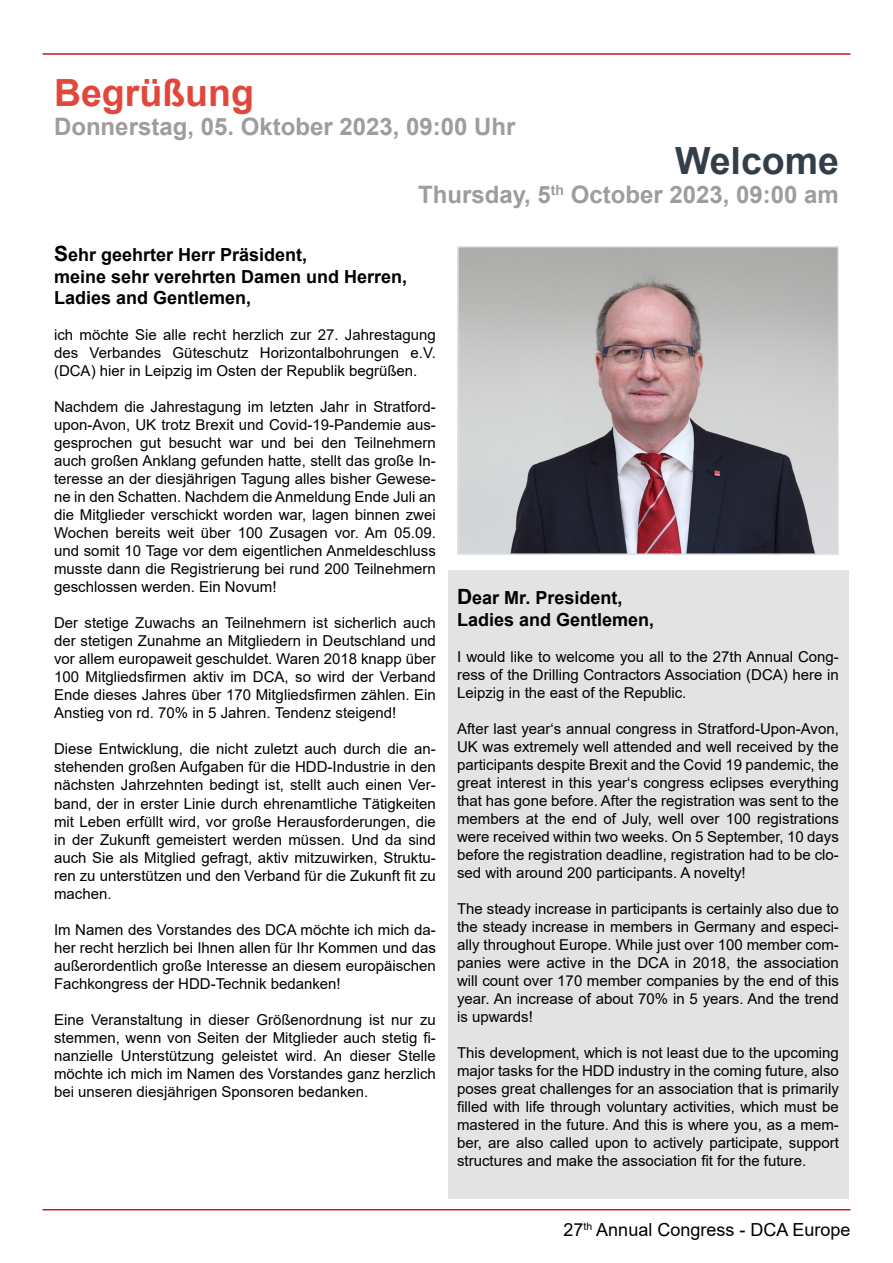
<style>
.page{position:relative;width:893px;height:1263px;background:#fff}
.page>*{position:absolute;margin:0;border:0;box-sizing:border-box;transform-origin:0 0}
.t1{font:700 37.5px "Arial";color:#e1473a}
.t2{font:700 37.5px "Arial";color:#343e4a}
.t3{font:700 24px "Arial";color:#9d9d9c}
.t4{font:700 18px/21.6px "Arial";color:#000}
.t5{font:18px "Arial";color:#000}
.t6{font:15px/18px "Arial";color:#000;text-align:justify}
.s1{font-size:21px}
</style>
<div class="page">
<hr style="left:43px;top:53px;width:807px;height:2px;background:#cd1719">
<hr style="left:43px;top:1209px;width:807px;height:1px;background:#cd1719">
<div style="left:448px;top:570px;width:400px;height:628px;background:#e3e3e3"></div>
<img style="left:460px;top:249px;width:376px;height:303px">
<div style="left:457px;top:246px;width:382px;height:309px;border:2px solid #e3e3e3"></div>
<h1 class="t1" style="left:54px;top:66px;width:201px">Begrüßung</h1>
<h2 class="t3" style="left:54px;top:109px;width:463px">Donnerstag, 05. Oktober 2023, 09:00 Uhr</h2>
<h1 class="t2" style="left:675px;top:134px;width:165px">Welcome</h1>
<h2 class="t3" style="left:418px;top:177px;width:422px">Thursday, 5<sup>th</sup> October 2023, 09:00 am</h2>
<p class="t4" style="left:54px;top:244px;width:355px"><span class="s1">S</span>ehr geehrter Herr Präsident,<br>meine sehr verehrten Damen und Herren,<br>Ladies and Gentlemen,</p>
<p class="t6" style="left:54px;top:326px;width:383px">ich möchte Sie alle recht herzlich zur 27. Jahrestagung des Verbandes Güteschutz Horizontalbohrungen e.V. (DCA) hier in Leipzig im Osten der Republik begrüßen.</p>
<p class="t6" style="left:54px;top:398px;width:383px">Nachdem die Jahrestagung im letzten Jahr in Stratford&shy;upon-Avon, UK trotz Brexit und Covid-19-Pandemie aus&shy;gesprochen gut besucht war und bei den Teilnehmern auch großen Anklang gefunden hatte, stellt das große In&shy;teresse an der diesjährigen Tagung alles bisher Gewese&shy;ne in den Schatten. Nachdem die Anmeldung Ende Juli an die Mitglieder verschickt worden war, lagen binnen zwei Wochen bereits weit über 100 Zusagen vor. Am 05.09. und somit 10 Tage vor dem eigentlichen Anmeldeschluss musste dann die Registrierung bei rund 200 Teilnehmern geschlossen werden. Ein Novum!</p>
<p class="t6" style="left:54px;top:614px;width:383px">Der stetige Zuwachs an Teilnehmern ist sicherlich auch der stetigen Zunahme an Mitgliedern in Deutschland und vor allem europaweit geschuldet. Waren 2018 knapp über 100 Mitgliedsfirmen aktiv im DCA, so wird der Verband Ende dieses Jahres über 170 Mitgliedsfirmen zählen. Ein Anstieg von rd. 70% in 5 Jahren. Tendenz steigend!</p>
<p class="t6" style="left:54px;top:740px;width:383px">Diese Entwicklung, die nicht zuletzt auch durch die an&shy;stehenden großen Aufgaben für die HDD-Industrie in den nächsten Jahrzehnten bedingt ist, stellt auch einen Ver&shy;band, der in erster Linie durch ehrenamtliche Tätigkeiten mit Leben erfüllt wird, vor große Herausforderungen, die in der Zukunft gemeistert werden müssen. Und da sind auch Sie als Mitglied gefragt, aktiv mitzuwirken, Struktu&shy;ren zu unterstützen und den Verband für die Zukunft fit zu machen.</p>
<p class="t6" style="left:54px;top:920px;width:383px">Im Namen des Vorstandes des DCA möchte ich mich da&shy;her recht herzlich bei Ihnen allen für Ihr Kommen und das außerordentlich große Interesse an diesem europäischen Fachkongress der HDD-Technik bedanken!</p>
<p class="t6" style="left:54px;top:1010px;width:383px">Eine Veranstaltung in dieser Größenordnung ist nur zu stemmen, wenn von Seiten der Mitglieder auch stetig fi&shy;nanzielle Unterstützung geleistet wird. An dieser Stelle möchte ich mich im Namen des Vorstandes ganz herzlich bei unseren diesjährigen Sponsoren bedanken.</p>
<p class="t4" style="left:457px;top:587px;width:199px"><span class="s1">D</span>ear Mr. President,<br>Ladies and Gentlemen,</p>
<p class="t6" style="left:457px;top:647px;width:383px">I would like to welcome you all to the 27th Annual Cong&shy;ress of the Drilling Contractors Association (DCA) here in Leipzig in the east of the Republic.</p>
<p class="t6" style="left:457px;top:719px;width:383px">After last year‘s annual congress in Stratford-Upon-Avon, UK was extremely well attended and well received by the participants despite Brexit and the Covid 19 pandemic, the great interest in this year‘s congress eclipses everything that has gone before. After the registration was sent to the members at the end of July, well over 100 registrations were received within two weeks. On 5 September, 10 days before the registration deadline, registration had to be clo&shy;sed with around 200 participants. A novelty!</p>
<p class="t6" style="left:457px;top:899px;width:383px">The steady increase in participants is certainly also due to the steady increase in members in Germany and especi&shy;ally throughout Europe. While just over 100 member com&shy;panies were active in the DCA in 2018, the association will count over 170 member companies by the end of this year. An increase of about 70% in 5 years. And the trend is upwards!</p>
<p class="t6" style="left:457px;top:1043px;width:383px">This development, which is not least due to the upcoming major tasks for the HDD industry in the coming future, also poses great challenges for an association that is primarily filled with life through voluntary activities, which must be mastered in the future. And this is where you, as a mem&shy;ber, are also called upon to actively participate, support structures and make the association fit for the future.</p>
<p class="t5" style="left:563px;top:1217px;width:288px">27<sup>th</sup> Annual Congress - DCA Europe</p>
</div>
